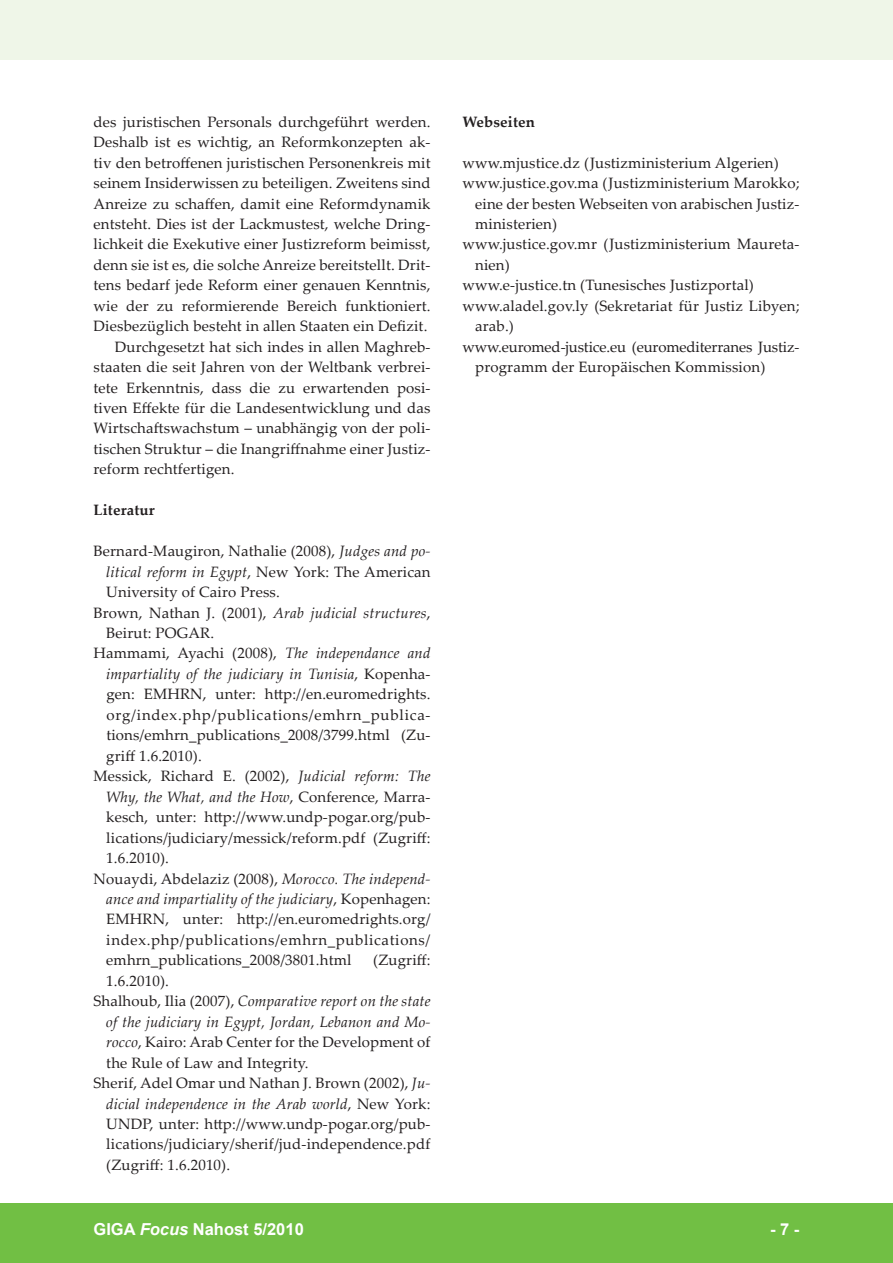
<style>
.page{position:relative;width:893px;height:1263px;background:#fff}
.page>*{position:absolute;margin:0;border:0;box-sizing:border-box;transform-origin:0 0}
.t1{font:700 16.5px "Arial";color:#fff}
.t2{font:15px "Palatino Linotype";letter-spacing:.01em;color:#231f20}
.t3{font:italic 15px "Palatino Linotype";letter-spacing:.01em;color:#231f20}
.t4{font:15px "Palatino Linotype";letter-spacing:-.01em;color:#231f20}
.t5{font:15px "Palatino Linotype";letter-spacing:.045em;color:#231f20}
.t6{font:15px "Palatino Linotype";letter-spacing:.055em;color:#231f20}
.t7{font:700 15px "Palatino Linotype";letter-spacing:.01em;color:#231f20}
.s1{font-style:italic}
.s2{font-style:normal}
</style>
<div class="page">
<div style="left:0;top:1203px;width:893px;height:60px;background:#71bf44"></div>
<div style="left:0;top:0;width:893px;height:60px;background:#eff6e8"></div>
<p class="t2" style="left:94px;top:111px;width:338px">des juristischen Personals durchgeführt werden.</p>
<p class="t2" style="left:94px;top:131px;width:338px">Deshalb ist es wichtig, an Reformkonzepten ak-</p>
<p class="t2" style="left:94px;top:152px;width:338px">tiv den betroffenen juristischen Personenkreis mit</p>
<p class="t2" style="left:94px;top:172px;width:338px">seinem Insiderwissen zu beteiligen. Zweitens sind</p>
<p class="t2" style="left:94px;top:193px;width:338px">Anreize zu schaffen, damit eine Reformdynamik</p>
<p class="t2" style="left:94px;top:213px;width:338px">entsteht. Dies ist der Lackmustest, welche Dring-</p>
<p class="t2" style="left:94px;top:234px;width:338px">lichkeit die Exekutive einer Justizreform beimisst,</p>
<p class="t2" style="left:94px;top:254px;width:338px">denn sie ist es, die solche Anreize bereitstellt. Drit-</p>
<p class="t2" style="left:94px;top:275px;width:338px">tens bedarf jede Reform einer genauen Kenntnis,</p>
<p class="t2" style="left:94px;top:295px;width:338px">wie der zu reformierende Bereich funktioniert.</p>
<p class="t2" style="left:94px;top:315px;width:335px">Diesbezüglich besteht in allen Staaten ein Defizit.</p>
<p class="t2" style="left:115px;top:336px;width:317px">Durchgesetzt hat sich indes in allen Maghreb-</p>
<p class="t2" style="left:94px;top:356px;width:338px">staaten die seit Jahren von der Weltbank verbrei-</p>
<p class="t2" style="left:94px;top:377px;width:338px">tete Erkenntnis, dass die zu erwartenden posi-</p>
<p class="t2" style="left:94px;top:397px;width:338px">tiven Effekte für die Landesentwicklung und das</p>
<p class="t2" style="left:94px;top:418px;width:338px">Wirtschaftswachstum – unabhängig von der poli-</p>
<p class="t2" style="left:94px;top:438px;width:338px">tischen Struktur – die Inangriffnahme einer Justiz-</p>
<p class="t2" style="left:94px;top:459px;width:142px">reform rechtfertigen.</p>
<p class="t7" style="left:94px;top:499px;width:63px">Literatur</p>
<p class="t2" style="left:94px;top:540px;width:338px">Bernard-Maugiron, Nathalie (2008), <span class="s1">Judges and po-</span></p>
<p class="t3" style="left:106px;top:561px;width:326px">litical reform in Egypt<span class="s2">, New York: The American</span></p>
<p class="t2" style="left:106px;top:581px;width:175px">University of Cairo Press.</p>
<p class="t2" style="left:94px;top:602px;width:338px">Brown, Nathan J. (2001), <span class="s1">Arab judicial structures</span>,</p>
<p class="t2" style="left:106px;top:622px;width:109px">Beirut: POGAR.</p>
<p class="t2" style="left:94px;top:643px;width:338px">Hammami, Ayachi (2008), <span class="s1">The independance and</span></p>
<p class="t3" style="left:106px;top:663px;width:326px">impartiality of the judiciary in Tunisia<span class="s2">, Kopenha-</span></p>
<p class="t2" style="left:106px;top:683px;width:326px">gen: EMHRN, unter: http://en.euromedrights.</p>
<p class="t6" style="left:106px;top:704px;width:326px">org/index.php/publications/emhrn_publica-</p>
<p class="t2" style="left:106px;top:725px;width:326px">tions/emhrn_publications_2008/3799.html (Zu-</p>
<p class="t2" style="left:106px;top:745px;width:97px">griff 1.6.2010).</p>
<p class="t2" style="left:94px;top:765px;width:338px">Messick, Richard E. (2002), <span class="s1">Judicial reform: The</span></p>
<p class="t3" style="left:106px;top:786px;width:326px">Why, the What, and the How<span class="s2">, Conference, Marra-</span></p>
<p class="t2" style="left:106px;top:806px;width:326px">kesch, unter: http://www.undp-pogar.org/pub-</p>
<p class="t2" style="left:106px;top:827px;width:326px">lications/judiciary/messick/reform.pdf (Zugriff:</p>
<p class="t2" style="left:106px;top:847px;width:64px">1.6.2010).</p>
<p class="t2" style="left:94px;top:868px;width:338px">Nouaydi, Abdelaziz (2008), <span class="s1">Morocco. The independ-</span></p>
<p class="t3" style="left:106px;top:888px;width:326px">ance and impartiality of the judiciary<span class="s2">, Kopenhagen:</span></p>
<p class="t2" style="left:106px;top:909px;width:326px">EMHRN, unter: http://en.euromedrights.org/</p>
<p class="t5" style="left:106px;top:929px;width:326px">index.php/publications/emhrn_publications/</p>
<p class="t2" style="left:106px;top:950px;width:247px">emhrn_publications_2008/3801.html</p>
<p class="t2" style="left:373px;top:950px;width:59px">(Zugriff:</p>
<p class="t2" style="left:106px;top:970px;width:64px">1.6.2010).</p>
<p class="t3" style="left:94px;top:990px;width:338px"><span class="s2">Shalhoub, Ilia (2007),</span> Comparative report on the state</p>
<p class="t3" style="left:106px;top:1011px;width:326px">of the judiciary in Egypt, Jordan, Lebanon and Mo-</p>
<p class="t2" style="left:106px;top:1031px;width:326px"><span class="s1">rocco</span>, Kairo: Arab Center for the Development of</p>
<p class="t2" style="left:106px;top:1052px;width:204px">the Rule of Law and Integrity.</p>
<p class="t2" style="left:94px;top:1072px;width:338px">Sherif, Adel Omar und Nathan J. Brown (2002), <span class="s1">Ju-</span></p>
<p class="t3" style="left:106px;top:1093px;width:326px">dicial independence in the Arab world<span class="s2">, New York:</span></p>
<p class="t2" style="left:106px;top:1113px;width:326px">UNDP, unter: http://www.undp-pogar.org/pub-</p>
<p class="t2" style="left:106px;top:1134px;width:326px">lications/judiciary/sherif/jud-independence.pdf</p>
<p class="t2" style="left:106px;top:1154px;width:125px">(Zugriff: 1.6.2010).</p>
<p class="t7" style="left:462px;top:111px;width:74px">Webseiten</p>
<p class="t2" style="left:462px;top:152px;width:318px">www.mjustice.dz (Justizministerium Algerien)</p>
<p class="t2" style="left:462px;top:172px;width:338px">www.justice.gov.ma (Justizministerium Marokko;</p>
<p class="t2" style="left:475px;top:193px;width:326px">eine der besten Webseiten von arabischen Justiz-</p>
<p class="t2" style="left:475px;top:213px;width:83px">ministerien)</p>
<p class="t2" style="left:462px;top:234px;width:338px">www.justice.gov.mr (Justizministerium Maureta-</p>
<p class="t2" style="left:475px;top:254px;width:36px">nien)</p>
<p class="t2" style="left:462px;top:275px;width:293px">www.e-justice.tn (Tunesisches Justizportal)</p>
<p class="t2" style="left:462px;top:295px;width:338px">www.aladel.gov.ly (Sekretariat für Justiz Libyen;</p>
<p class="t2" style="left:475px;top:315px;width:40px">arab.)</p>
<p class="t4" style="left:462px;top:336px;width:338px">www.euromed-justice.eu (euromediterranes Justiz-</p>
<p class="t2" style="left:475px;top:356px;width:292px">programm der Europäischen Kommission)</p>
<p class="t1" style="left:94px;top:1218px;width:212px">GIGA <span class="s1">Focus</span> Nahost 5/2010</p>
<p class="t1" style="left:770px;top:1218px;width:31px">- -</p>
</div>
